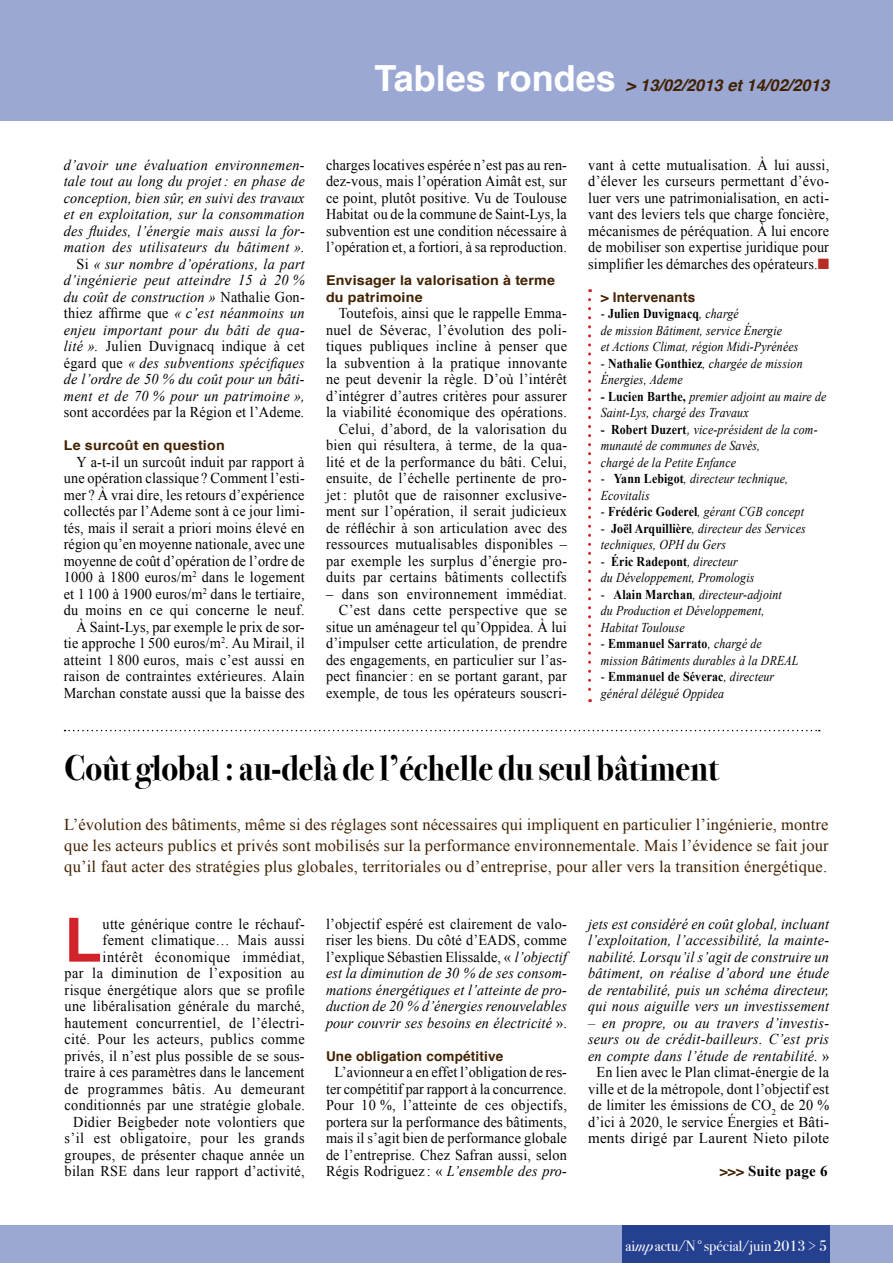
<style>
.page{position:relative;width:893px;height:1263px;background:#fff}
.page>*{position:absolute;margin:0;border:0;box-sizing:border-box;transform-origin:0 0}
.t1{font:700 60.9px "Helvetica";color:#d2232a}
.t2{font:36px "Bodoni Svty Two ITCTT Bold";color:#000;scale:.92 1}
.t3{font:16.5px/21px "Times New Roman";letter-spacing:.01em;color:#412101;text-align:justify}
.t4{font:italic 700 16.5px "Helvetica";color:#412101}
.t5{font:15px/16.5px "Times New Roman";letter-spacing:.02em;color:#000;text-align:right;scale:.95 1}
.t6{font:italic 15px/16.5px "Times New Roman";letter-spacing:.015em;color:#000;text-align:justify;scale:.95 1}
.t7{font:15px "Bodoni Svty Two ITCTT Book";color:#fff}
.t8{font:700 15px "Times New Roman";letter-spacing:.01em;color:#000}
.t9{font:italic 13.5px/16.5px "Times New Roman";letter-spacing:.01em;color:#000;scale:.88 1}
.t10{font:700 13.5px/16.5px "Helvetica";letter-spacing:.015em;color:#412101;scale:1.06 1}
.t11{font:700 13.5px "Helvetica";letter-spacing:.015em;color:#412101}
.s1{font-style:normal;font-size:36px;color:#fff}
.s2{font-style:normal}
.s3{color:#b72e25}
.s4{font-weight:700;font-style:normal}
.s5{font-family:"Helvetica";font-size:12.15px;color:#412101}
.s6{font-style:italic}
.s7{font-family:"Helvetica";font-size:13.5px;color:#412101}
.s8{font-family:"Bodoni Svty Two ITCTT Book Ita"}
</style>
<div class="page">
<div style="left:0;top:0;width:893px;height:120px;background:#9ba8d4"></div>
<div style="left:0;top:1226px;width:893px;height:37px;background:#9ba8d4"></div>
<div style="left:623px;top:1226px;width:207px;height:37px;background:#25408f"></div>
<svg style="left:65px;top:730px;width:755px;height:1px"></svg>
<svg style="left:588px;top:300px;width:3px;height:402px"></svg>
<p class="t4" style="left:374px;top:71px;width:456px"><span class="s1">Tables rondes</span> &gt; 13/02/2013 et 14/02/2013</p>
<p class="t6" style="left:64px;top:156px;width:255px;text-align:right">d’avoir une évaluation environnemen&shy;tale tout au long du projet: en phase de conception, bien sûr, en suivi des travaux et en exploitation, sur la consommation des fluides, l’énergie mais aussi la for&shy;mation des utilisateurs du bâtiment ».<br><span class="s2">Si</span> « sur nombre d’opérations, la part d’ingénierie peut atteindre 15 à 20 % du coût de construction » <span class="s2">Nathalie Gon&shy;thiez affirme que</span> « c’est néanmoins un enjeu important pour du bâti de qua&shy;lité ». <span class="s2">Julien Duvignacq indique à cet égard que</span> « des subventions spécifiques de l’ordre de 50 % du coût pour un bâti&shy;ment et de 70 % pour un patrimoine », <span class="s2">sont accordées par la Région et l’Ademe</span>.</p>
<p class="t10" style="left:64px;top:437px;width:153px">Le surcoût en question</p>
<p class="t5" style="left:64px;top:453px;width:255px">Y a-t-il un surcoût induit par rapport à une opération classique ? Comment l’esti&shy;mer ? À vrai dire, les retours d’expérience collectés par l’Ademe sont à ce jour limi&shy;tés, mais il serait a priori moins élevé en région qu’en moyenne nationale, avec une moyenne de coût d’opération de l’ordre de 1000 à 1800 euros/m<sup>2</sup> dans le logement et 1 100 à 1900 euros/m<sup>2</sup> dans le tertiaire, du moins en ce qui concerne le neuf.<br>À Saint-Lys, par exemple le prix de sor&shy;tie approche 1 500 euros/m<sup>2</sup>. Au Mirail, il atteint 1 800 euros, mais c’est aussi en raison de contraintes extérieures. Alain Marchan constate aussi que la baisse des</p>
<p class="t5" style="left:326px;top:156px;width:255px;text-align:justify">charges locatives espérée n’est pas au ren&shy;dez-vous, mais l’opération Aimât est, sur ce point, plutôt positive. Vu de Toulouse Habitat ou de la commune de Saint-Lys, la subvention est une condition nécessaire à l’opération et, a fortiori, à sa reproduction.</p>
<p class="t10" style="left:326px;top:272px;width:217px">Envisager la valorisation à terme du patrimoine</p>
<p class="t5" style="left:326px;top:305px;width:255px">Toutefois, ainsi que le rappelle Emma&shy;nuel de Séverac, l’évolution des poli&shy;tiques publiques incline à penser que la subvention à la pratique innovante ne peut devenir la règle. D’où l’intérêt d’intégrer d’autres critères pour assurer la viabilité économique des opérations.<br>Celui, d’abord, de la valorisation du bien qui résultera, à terme, de la qua&shy;lité et de la performance du bâti. Celui, ensuite, de l’échelle pertinente de pro&shy;jet : plutôt que de raisonner exclusive&shy;ment sur l’opération, il serait judicieux de réfléchir à son articulation avec des ressources mutualisables disponibles – par exemple les surplus d’énergie pro&shy;duits par certains bâtiments collectifs</p>
<p class="t5" style="left:326px;top:585px;width:255px">– dans son environnement immédiat.<br>C’est dans cette perspective que se situe un aménageur tel qu’Oppidea. À lui d’impulser cette articulation, de prendre des engagements, en particulier sur l’as&shy;pect financier: en se portant garant, par exemple, de tous les opérateurs souscri-</p>
<p class="t5" style="left:588px;top:156px;width:255px;text-align:justify">vant à cette mutualisation. À lui aussi, d’élever les curseurs permettant d’évo&shy;luer vers une patrimonialisation, en acti&shy;vant des leviers tels que charge foncière, mécanismes de péréquation. À lui encore de mobiliser son expertise juridique pour simplifier les démarches des opérateurs.<span class="s3">■</span></p>
<p class="t11" style="left:601px;top:286px;width:96px">&gt; Intervenants</p>
<p class="t9" style="left:601px;top:305px;width:226px"><span class="s2">-</span> <span class="s4">Julien Duvignacq</span>, chargé<br>de mission Bâtiment, service énergie<br>et Actions Climat, région Midi-Pyrénées</p>
<p class="t9" style="left:601px;top:354px;width:231px"><span class="s2">-</span> <span class="s4">Nathalie Gonthiez</span>, chargée de mission<br>Énergies, Ademe</p>
<p class="t9" style="left:601px;top:387px;width:258px"><span class="s4">- Lucien Barthe,</span> premier adjoint au maire de<br>Saint-Lys, chargé des Travaux</p>
<p class="t9" style="left:601px;top:420px;width:248px"><span class="s4">- Robert Duzert</span><span class="s5">,</span> vice-président de la com&shy;munauté de communes de Savès,<br>chargé de la Petite Enfance</p>
<p class="t9" style="left:601px;top:470px;width:214px"><span class="s2">-</span> <span class="s4">Yann Lebigot</span>, directeur technique,<br>Ecovitalis</p>
<p class="t9" style="left:601px;top:503px;width:232px"><span class="s2">-</span> <span class="s4">Frédéric Goderel</span>, gérant CGB concept</p>
<p class="t9" style="left:601px;top:519px;width:234px"><span class="s2">-</span> <span class="s4">Joël Arquillière</span>, directeur des Services techniques, OPH du Gers</p>
<p class="t9" style="left:601px;top:552px;width:176px"><span class="s2">-</span> <span class="s4">Éric Radepont</span>, directeur<br>du Développement, Promologis</p>
<p class="t9" style="left:601px;top:585px;width:207px"><span class="s2">-</span> <span class="s4">Alain Marchan</span>, directeur-adjoint du Production et Développement,<br>Habitat Toulouse</p>
<p class="t9" style="left:601px;top:635px;width:226px"><span class="s2">-</span> <span class="s4">Emmanuel Sarrato</span>, chargé de mission Bâtiments durables à la DREAL</p>
<p class="t9" style="left:601px;top:668px;width:199px"><span class="s2">-</span> <span class="s4">Emmanuel de Séverac</span>, directeur général délégué Oppidea</p>
<h2 class="t2" style="left:64px;top:738px;width:713px">Coût global : au-delà de l’échelle du seul bâtiment</h2>
<p class="t3" style="left:64px;top:813px;width:766px">L’évolution des bâtiments, même si des réglages sont nécessaires qui impliquent en particulier l’ingénierie, montre que les acteurs publics et privés sont mobilisés sur la performance environnementale. Mais l’évidence se fait jour qu’il faut acter des stratégies plus globales, territoriales ou d’entreprise, pour aller vers la transition énergétique.</p>
<h1 class="t1" style="left:65px;top:891px;width:39px">L</h1>
<p class="t5" style="left:65px;top:915px;width:254px">utte générique contre le réchauf&shy;fement climatique… Mais aussi intérêt économique immédiat,<br>par la diminution de l’exposition au risque énergétique alors que se profile une libéralisation générale du marché, hautement concurrentiel, de l’électri&shy;cité. Pour les acteurs, publics comme privés, il n’est plus possible de se sous&shy;traire à ces paramètres dans le lancement de programmes bâtis. Au demeurant conditionnés par une stratégie globale.<br>Didier Beigbeder note volontiers que s’il est obligatoire, pour les grands groupes, de présenter chaque année un bilan RSE dans leur rapport d’activité,</p>
<p class="t6" style="left:326px;top:915px;width:255px"><span class="s2">l’objectif espéré est clairement de valo&shy;riser les biens. Du côté d’EADS, comme l’explique Sébastien Elissalde, «</span> l’objectif est la diminution de 30 % de ses consom&shy;mations énergétiques et l’atteinte de pro&shy;duction de 20 % d’énergies renouvelables pour couvrir ses besoins en électricité <span class="s2">».</span></p>
<p class="t11" style="left:326px;top:1045px;width:179px">Une obligation compétitive</p>
<p class="t5" style="left:326px;top:1064px;width:255px;text-align:center">L’avionneur a en effet l’obligation de res&shy;ter compétitif par rapport à la concurrence.<br>Pour 10 %, l’atteinte de ces objectifs, portera sur la performance des bâtiments, mais il s’agit bien de performance globale de l’entreprise. Chez Safran aussi, selon Régis Rodriguez : « <span class="s6">L’ensemble des pro-</span></p>
<p class="t6" style="left:588px;top:915px;width:255px">jets est considéré en coût global, incluant l’exploitation, l’accessibilité, la mainte&shy;nabilité. Lorsqu’il s’agit de construire un bâtiment, on réalise d’abord une étude de rentabilité, puis un schéma directeur, qui nous aiguille vers un investissement</p>
<p class="t5" style="left:588px;top:1014px;width:255px;text-align:center"><span class="s6">– en propre, ou au travers d’investis&shy;seurs ou de crédit-bailleurs. C’est pris en compte dans l’étude de rentabilité.</span> » En lien avec le Plan climat-énergie de la ville et de la métropole, dont l’objectif est de limiter les émissions de CO<sub>2</sub> de 20 % d’ici à 2020, le service Énergies et Bâti&shy;ments dirigé par Laurent Nieto pilote</p>
<p class="t8" style="left:720px;top:1161px;width:109px"><span class="s7">&gt;&gt;&gt;</span> Suite page 6</p>
<p class="t7" style="left:626px;top:1234px;width:203px">ai<span class="s8">mp</span> actu/N°spécial/juin2013 &gt; 5</p>
</div>
